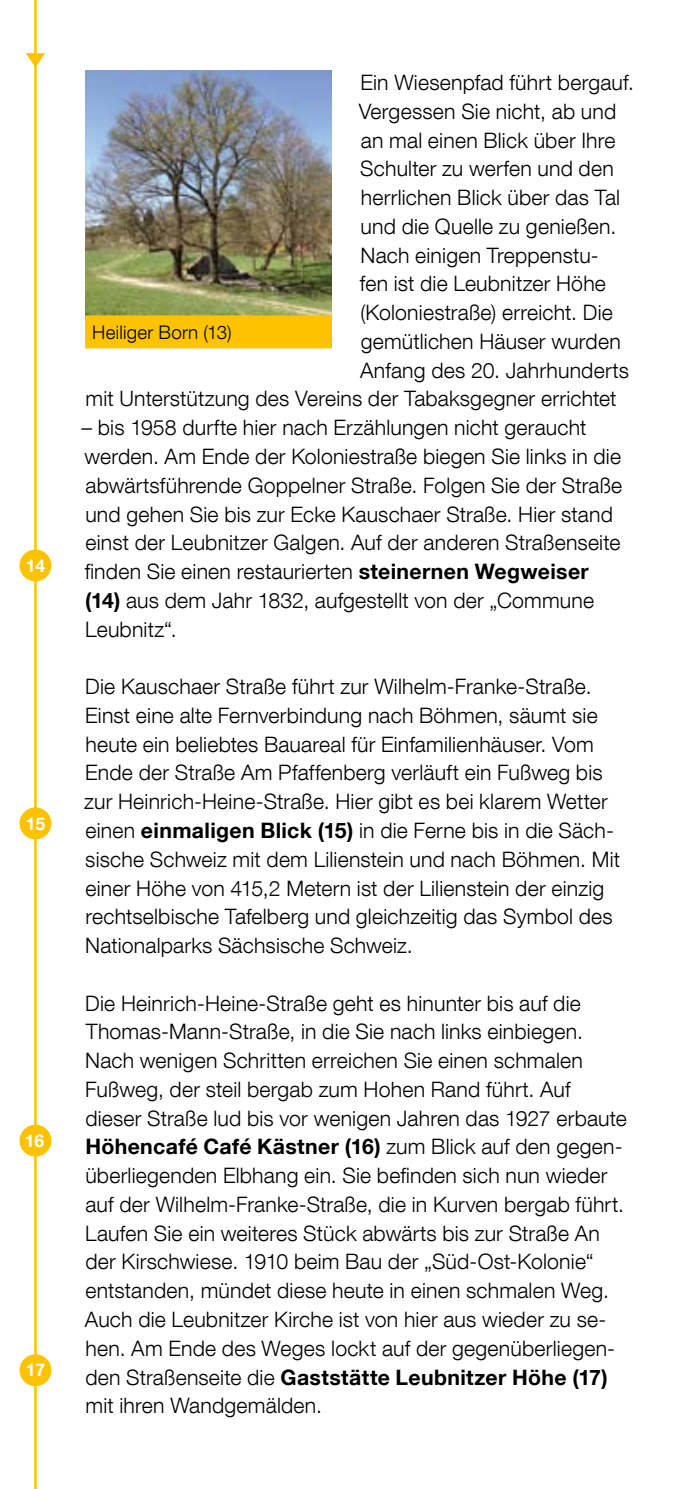
<style>
.page{position:relative;width:681px;height:1489px;background:#fff}
.page>*{position:absolute;margin:0;border:0;box-sizing:border-box;transform-origin:0 0}
.t1{font:300 21.25px/28.8px "Helvetica Neue LT Com";letter-spacing:.01em;color:#000}
.t2{font:300 18.75px "Helvetica Neue LT Com";letter-spacing:.015em;color:#000}
.t3{font:700 17.5px "Helvetica Neue LT Com";letter-spacing:-.005em;color:#fff}
.s1{font-weight:700}
</style>
<div class="page">
<hr style="left:34px;top:0;width:3px;height:1488px;background:#fdc300">
<div style="left:19px;top:1354px;width:32px;height:31px;background:#fdc300;border-radius:50%"></div>
<div style="left:19px;top:1124px;width:32px;height:32px;background:#fdc300;border-radius:50%"></div>
<div style="left:19px;top:807px;width:32px;height:32px;background:#fdc300;border-radius:50%"></div>
<div style="left:19px;top:549px;width:32px;height:32px;background:#fdc300;border-radius:50%"></div>
<svg style="left:26px;top:53px;width:19px;height:14px"></svg>
<img style="left:85px;top:71px;width:247px;height:244px">
<div style="left:85px;top:315px;width:247px;height:33px;background:#fdc300"></div>
<p class="t3" style="left:26px;top:554px;width:21px">14</p>
<p class="t3" style="left:26px;top:812px;width:21px">15</p>
<p class="t3" style="left:25px;top:1129px;width:21px">16</p>
<p class="t3" style="left:26px;top:1358px;width:21px">17</p>
<p class="t1" style="left:360px;top:68px;width:275px">Ein Wiesenpfad führt bergauf.</p>
<p class="t1" style="left:358px;top:96px;width:259px">Vergessen Sie nicht, ab und</p>
<p class="t1" style="left:360px;top:125px;width:256px">an mal einen Blick über Ihre</p>
<p class="t1" style="left:360px;top:154px;width:255px">Schulter zu werfen und den</p>
<p class="t1" style="left:360px;top:183px;width:261px">herrlichen Blick über das Tal</p>
<p class="t1" style="left:360px;top:211px;width:257px">und die Quelle zu genießen.</p>
<p class="t1" style="left:360px;top:240px;width:239px">Nach einigen Treppenstu-</p>
<p class="t1" style="left:360px;top:269px;width:247px">fen ist die Leubnitzer Höhe</p>
<p class="t1" style="left:360px;top:298px;width:254px">(Koloniestraße) erreicht. Die</p>
<p class="t1" style="left:360px;top:326px;width:261px">gemütlichen Häuser wurden</p>
<p class="t1" style="left:360px;top:355px;width:270px">Anfang des 20. Jahrhunderts</p>
<p class="t1" style="left:85px;top:384px;width:532px">mit Unterstützung des Vereins der Tabaksgegner errichtet</p>
<p class="t1" style="left:82px;top:413px;width:542px">– bis 1958 durfte hier nach Erzählungen nicht geraucht werden. Am Ende der Koloniestraße biegen Sie links in die abwärtsführende Goppelner Straße. Folgen Sie der Straße und gehen Sie bis zur Ecke Kauschaer Straße. Hier stand einst der Leubnitzer Galgen. Auf der anderen Straßenseite finden Sie einen restaurierten <span class="s1">steinernen Wegweiser (14)</span> aus dem Jahr 1832, aufgestellt von der „Commune Leubnitz“.</p>
<p class="t2" style="left:92px;top:320px;width:141px">Heiliger Born (13)</p>
<p class="t1" style="left:84px;top:671px;width:537px">Die Kauschaer Straße führt zur Wilhelm-Franke-Straße.<br>Einst eine alte Fernverbindung nach Böhmen, säumt sie heute ein beliebtes Bauareal für Einfamilienhäuser. Vom Ende der Straße Am Pfaffenberg verläuft ein Fußweg bis zur Heinrich-Heine-Straße. Hier gibt es bei klarem Wetter einen <span class="s1">einmaligen Blick (15)</span> in die Ferne bis in die Säch&shy;sische Schweiz mit dem Lilienstein und nach Böhmen. Mit einer Höhe von 415,2 Metern ist der Lilienstein der einzig rechtselbische Tafelberg und gleichzeitig das Symbol des Nationalparks Sächsische Schweiz.</p>
<p class="t1" style="left:85px;top:988px;width:543px">Die Heinrich-Heine-Straße geht es hinunter bis auf die Thomas-Mann-Straße, in die Sie nach links einbiegen.<br>Nach wenigen Schritten erreichen Sie einen schmalen Fußweg, der steil bergab zum Hohen Rand führt. Auf dieser Straße lud bis vor wenigen Jahren das 1927 erbaute <span class="s1">Höhencafé Café Kästner (16)</span> zum Blick auf den gegen&shy;überliegenden Elbhang ein. Sie befinden sich nun wieder auf der Wilhelm-Franke-Straße, die in Kurven bergab führt.<br>Laufen Sie ein weiteres Stück abwärts bis zur Straße An der Kirschwiese. 1910 beim Bau der „Süd-Ost-Kolonie“ entstanden, mündet diese heute in einen schmalen Weg.<br>Auch die Leubnitzer Kirche ist von hier aus wieder zu se&shy;hen. Am Ende des Weges lockt auf der gegenüberliegen&shy;den Straßenseite die <span class="s1">Gaststätte Leubnitzer Höhe (17) </span>mit ihren Wandgemälden.</p>
</div>
